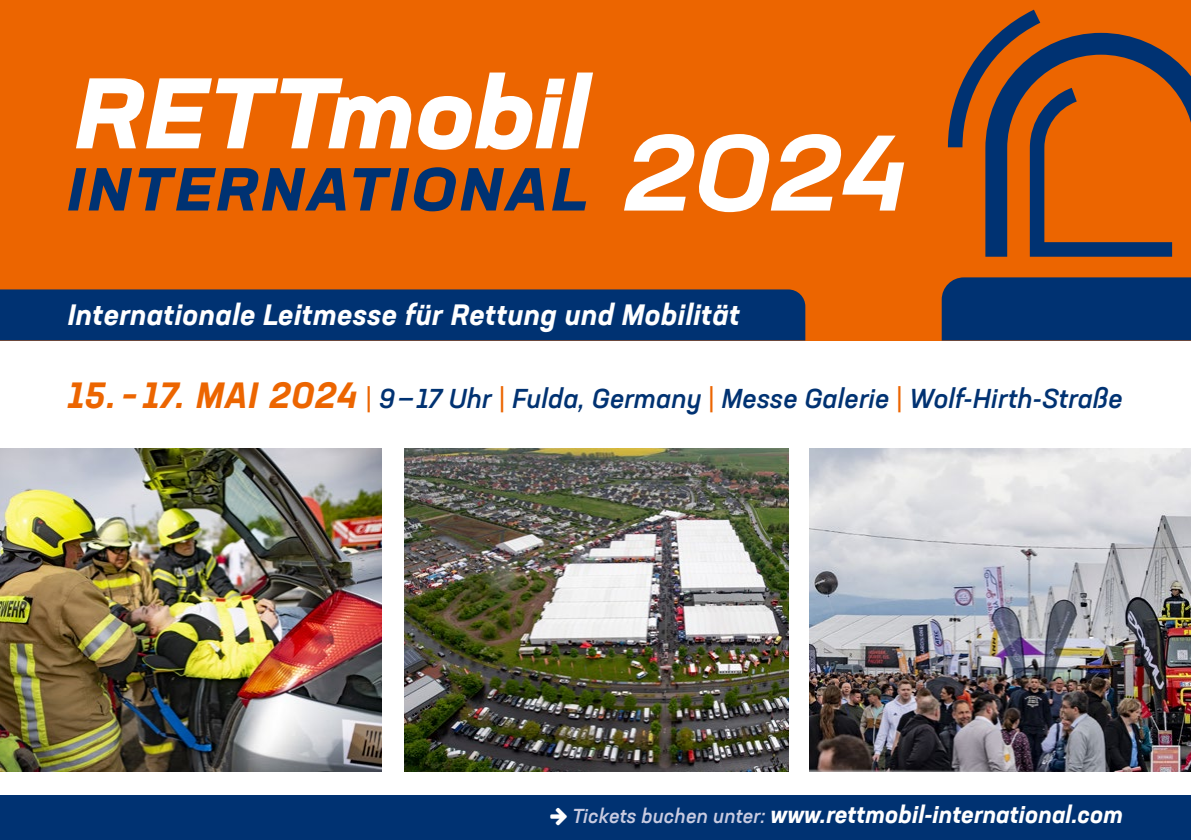
<style>
.page{position:relative;width:1191px;height:840px;background:#fff}
.page>*{position:absolute;margin:0;border:0;box-sizing:border-box;transform-origin:0 0}
.t1{font:italic 700 expanded 105.6px "Neusa Next Std";color:#fff}
.t2{font:italic 700 29px "Neusa Next Std";letter-spacing:.02em;color:#fff}
.t3{font:italic 500 27px "Neusa Next Std";letter-spacing:.01em;color:#003272}
.t4{font:italic 700 24px "Neusa Next Std";letter-spacing:.01em;color:#fff}
.s1{font-weight:700;font-size:36px;color:#ec6500}
.s2{font-weight:400;font-style:normal;color:#ec6500}
.s3{font-weight:500;font-size:20px;color:#c8cbe1}
</style>
<div class="page">
<img style="left:0;top:448px;width:382px;height:323px">
<img style="left:404px;top:448px;width:384px;height:323px">
<div style="left:0;top:794px;width:1191px;height:45px;background:#003272"></div>
<div style="left:0;top:0;width:1191px;height:340px;background:#ec6500"></div>
<div style="left:0;top:289px;width:805px;height:51px;background:#003272"></div>
<svg style="left:76px;top:72px;width:517px;height:78px"></svg>
<svg style="left:68px;top:168px;width:64px;height:42px"></svg>
<svg style="left:138px;top:168px;width:208px;height:42px"></svg>
<svg style="left:353px;top:167px;width:191px;height:44px"></svg>
<svg style="left:552px;top:168px;width:34px;height:42px"></svg>
<svg style="left:1172px;top:57px;width:19px;height:199px"></svg>
<svg style="left:948px;top:10px;width:224px;height:246px"></svg>
<div style="left:941px;top:277px;width:250px;height:63px;background:#003272"></div>
<img style="left:809px;top:448px;width:382px;height:323px">
<h1 class="t1" style="left:624px;top:104px;width:285px">2024</h1>
<p class="t2" style="left:68px;top:295px;width:673px">Internationale Leitmesse für Rettung und Mobilität</p>
<p class="t3" style="left:68px;top:381px;width:1056px"><span class="s1">15. – 17. MAI 2024</span> <span class="s2">|</span> 9 — 17 Uhr <span class="s2">|</span> Fulda, Germany <span class="s2">|</span> Messe Galerie <span class="s2">|</span> Wolf-Hirth-Straße</p>
<p class="t4" style="left:572px;top:798px;width:552px"><span class="s3">Tickets buchen unter:</span> www.rettmobil-international.com</p>
</div>
